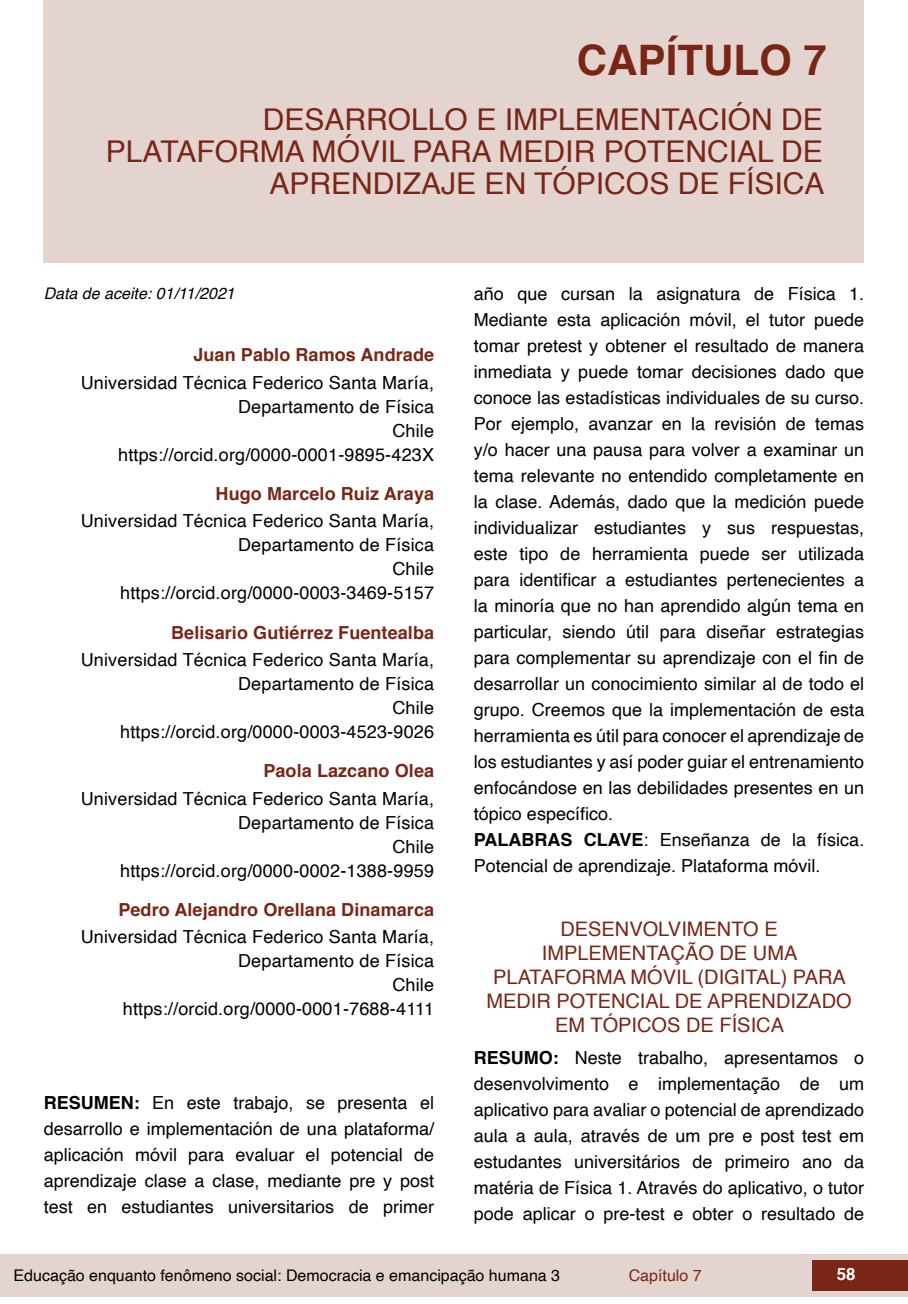
<style>
.page{position:relative;width:908px;height:1304px;background:#fff}
.page>*{position:absolute;margin:0;border:0;box-sizing:border-box;transform-origin:0 0}
.t1{font:700 42px "Helvetica";color:#7a2616}
.t2{font:30px/32px "Helvetica";color:#7a2616;text-align:right}
.t3{font:20px/24px "Helvetica";color:#7a2616;text-align:center}
.t4{font:18px/26px "Helvetica";color:#000;text-align:right}
.t5{font:700 18px "Helvetica";letter-spacing:.005em;color:#7a2616}
.t6{font:700 16.8px "Helvetica";color:#fff}
.t7{font:16px "Helvetica";color:#000}
.t8{font:italic 16px "Helvetica";color:#000}
.t9{font:16px "Helvetica";color:#7a2616}
.s1{font-weight:700}
</style>
<div class="page">
<div style="left:0;top:1254px;width:906px;height:43px;background:#e4d4d0"></div>
<div style="left:812px;top:1261px;width:95px;height:30px;background:#7a2616"></div>
<div style="left:44px;top:0;width:819px;height:263px;background:#e4d4d0"></div>
<h1 class="t1" style="left:576px;top:26px;width:251px">CAPÍTULO 7</h1>
<h2 class="t2" style="left:106px;top:104px;width:720px">DESARROLLO E IMPLEMENTACIÓN DE<br>PLATAFORMA MÓVIL PARA MEDIR POTENCIAL DE<br>APRENDIZAJE EN TÓPICOS DE FÍSICA</h2>
<p class="t8" style="left:44px;top:280px;width:192px">Data de aceite: 01/11/2021</p>
<p class="t5" style="left:193px;top:341px;width:242px">Juan Pablo Ramos Andrade</p>
<p class="t4" style="left:81px;top:371px;width:355px;line-height:24px">Universidad Técnica Federico Santa María,<br>Departamento de Física<br>Chile https://orcid.org/0000-0001-9895-423X</p>
<p class="t5" style="left:215px;top:479px;width:220px">Hugo Marcelo Ruiz Araya</p>
<p class="t4" style="left:81px;top:510px;width:355px;line-height:24px">Universidad Técnica Federico Santa María,<br>Departamento de Física<br>Chile https://orcid.org/0000-0003-3469-5157</p>
<p class="t5" style="left:171px;top:618px;width:264px">Belisario Gutiérrez Fuentealba</p>
<p class="t4" style="left:81px;top:648px;width:355px;line-height:24px">Universidad Técnica Federico Santa María,<br>Departamento de Física<br>Chile https://orcid.org/0000-0003-4523-9026</p>
<p class="t5" style="left:263px;top:757px;width:172px">Paola Lazcano Olea</p>
<p class="t4" style="left:81px;top:787px;width:355px;line-height:24px">Universidad Técnica Federico Santa María,<br>Departamento de Física<br>Chile https://orcid.org/0000-0002-1388-9959</p>
<p class="t5" style="left:118px;top:895px;width:317px">Pedro Alejandro Orellana Dinamarca</p>
<p class="t4" style="left:81px;top:926px;width:355px;line-height:24px">Universidad Técnica Federico Santa María,<br>Departamento de Física<br>Chile https://orcid.org/0000-0001-7688-4111</p>
<p class="t4" style="left:44px;top:1091px;width:392px;text-align:justify"><span class="s1">RESUMEN:</span> En este trabajo, se presenta el desarrollo e implementación de una plataforma/ aplicación móvil para evaluar el potencial de aprendizaje clase a clase, mediante pre y post test en estudiantes universitarios de primer</p>
<p class="t4" style="left:473px;top:281px;width:392px;text-align:left">año que cursan la asignatura de Física 1.<br>Mediante esta aplicación móvil, el tutor puede tomar pretest y obtener el resultado de manera inmediata y puede tomar decisiones dado que conoce las estadísticas individuales de su curso.<br>Por ejemplo, avanzar en la revisión de temas y/o hacer una pausa para volver a examinar un tema relevante no entendido completamente en la clase. Además, dado que la medición puede individualizar estudiantes y sus respuestas, este tipo de herramienta puede ser utilizada para identificar a estudiantes pertenecientes a la minoría que no han aprendido algún tema en particular, siendo útil para diseñar estrategias para complementar su aprendizaje con el fin de desarrollar un conocimiento similar al de todo el grupo. Creemos que la implementación de esta herramienta es útil para conocer el aprendizaje de los estudiantes y así poder guiar el entrenamiento enfocándose en las debilidades presentes en un tópico específico.<br><span class="s1">PALABRAS CLAVE</span>: Enseñanza de la física.<br>Potencial de aprendizaje. Plataforma móvil.</p>
<p class="t3" style="left:486px;top:918px;width:366px">DESENVOLVIMENTO E<br>IMPLEMENTAÇÃO DE UMA<br>PLATAFORMA MÓVIL (DIGITAL) PARA<br>MEDIR POTENCIAL DE APRENDIZADO<br>EM TÓPICOS DE FÍSICA</p>
<p class="t4" style="left:473px;top:1045px;width:392px;text-align:justify"><span class="s1">RESUMO:</span> Neste trabalho, apresentamos o desenvolvimento e implementação de um aplicativo para avaliar o potencial de aprendizado aula a aula, através de um pre e post test em estudantes universitários de primeiro ano da matéria de Física 1. Através do aplicativo, o tutor pode aplicar o pre-test e obter o resultado de</p>
<p class="t7" style="left:14px;top:1263px;width:548px">Educação enquanto fenômeno social: Democracia e emancipação humana 3</p>
<p class="t9" style="left:628px;top:1263px;width:74px">Capítulo 7</p>
<p class="t6" style="left:836px;top:1261px;width:20px">58</p>
</div>
